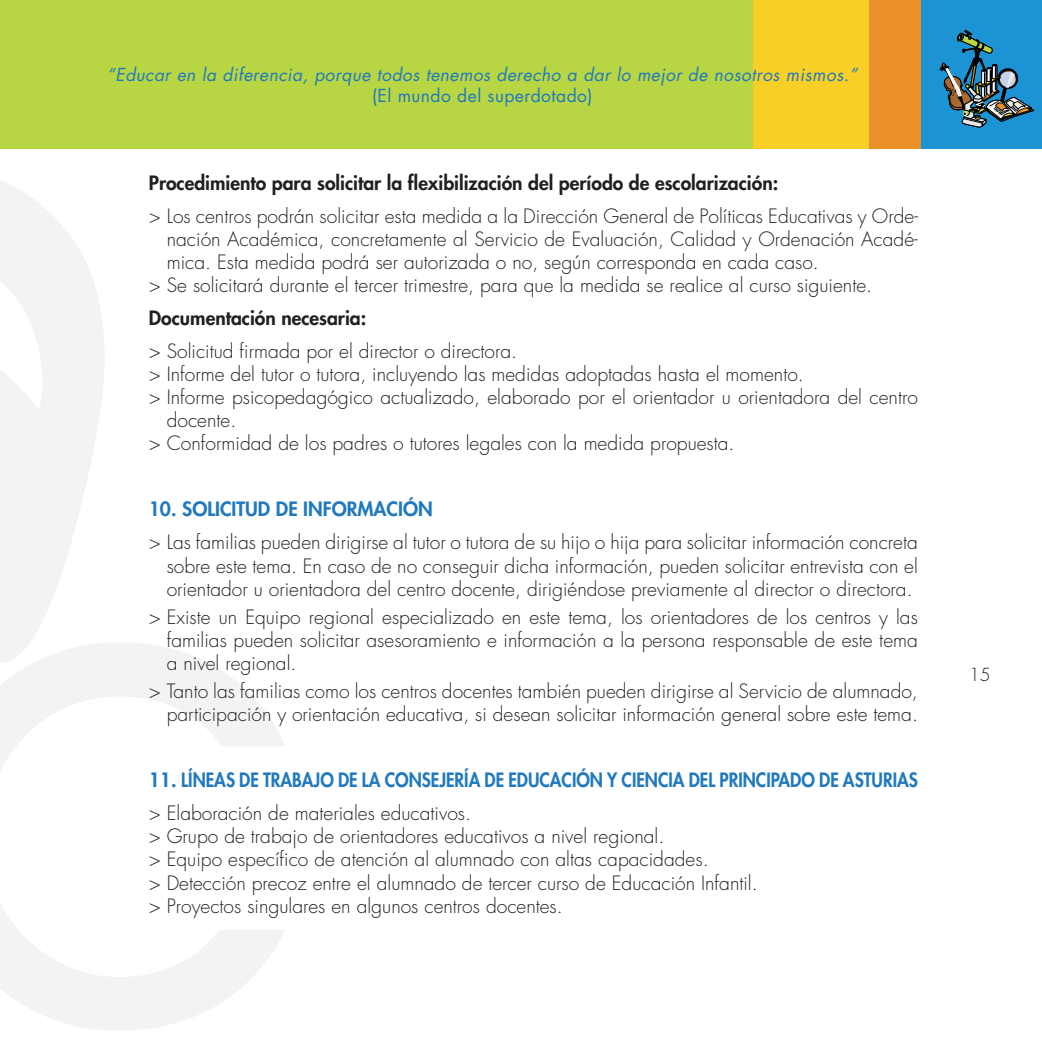
<style>
.page{position:relative;width:1042px;height:1042px;background:#fff}
.page>*{position:absolute;margin:0;border:0;box-sizing:border-box;transform-origin:0 0}
.t1{font:300 19.25px/23.1px "Futura Std";color:#231f20;text-align:justify}
.t2{font:800 19.25px "Futura Std";color:#2079bf}
.t3{font:800 19.25px "Futura Std";color:#231f20}
.t4{font:italic 17.5px "Futura Std";letter-spacing:.025em;color:#2079bf}
.t5{font:17.5px "Futura Std";letter-spacing:.025em;color:#2079bf}
.t6{font:300 17.5px "Futura Std";color:#231f20}
</style>
<div class="page">
<div style="left:920px;top:0;width:122px;height:149px;background:#1c94d3"></div>
<div style="left:868px;top:0;width:52px;height:149px;background:#e99028"></div>
<div style="left:752px;top:0;width:116px;height:149px;background:#f8cf27"></div>
<div style="left:0;top:0;width:752px;height:149px;background:#b8d543"></div>
<svg style="left:940px;top:30px;width:95px;height:98px"></svg>
<svg style="left:1px;top:181px;width:103px;height:461px;fill:#f2f3f4"></svg>
<svg style="left:1px;top:642px;width:284px;height:388px"></svg>
<p class="t4" style="left:107px;top:64px;width:752px">“Educar en la diferencia, porque todos tenemos derecho a dar lo mejor de nosotros mismos.”</p>
<p class="t5" style="left:372px;top:85px;width:222px">(El mundo del superdotado)</p>
<p class="t3" style="left:149px;top:170px;width:631px">Procedimiento para solicitar la flexibilización del período de escolarización:</p>
<p class="t1" style="left:149px;top:205px;width:770px">&gt; Los centros podrán solicitar esta medida a la Dirección General de Políticas Educativas y Orde-</p>
<p class="t1" style="left:167px;top:228px;width:752px">nación Académica, concretamente al Servicio de Evaluación, Calidad y Ordenación Acadé-</p>
<p class="t1" style="left:167px;top:251px;width:653px">mica. Esta medida podrá ser autorizada o no, según corresponda en cada caso.</p>
<p class="t1" style="left:149px;top:274px;width:725px">&gt; Se solicitará durante el tercer trimestre, para que la medida se realice al curso siguiente.</p>
<p class="t3" style="left:149px;top:306px;width:219px">Documentación necesaria:</p>
<p class="t1" style="left:149px;top:340px;width:370px">&gt; Solicitud firmada por el director o directora.</p>
<p class="t1" style="left:149px;top:363px;width:656px">&gt; Informe del tutor o tutora, incluyendo las medidas adoptadas hasta el momento.</p>
<p class="t1" style="left:149px;top:386px;width:770px">&gt; Informe psicopedagógico actualizado, elaborado por el orientador u orientadora del centro</p>
<p class="t1" style="left:167px;top:409px;width:71px">docente.</p>
<p class="t1" style="left:149px;top:432px;width:587px">&gt; Conformidad de los padres o tutores legales con la medida propuesta.</p>
<p class="t2" style="left:149px;top:497px;width:285px">10. SOLICITUD DE INFORMACIÓN</p>
<p class="t1" style="left:167px;top:531px;width:752px;text-indent:-18px">&gt; Las familias pueden dirigirse al tutor o tutora de su hijo o hija para solicitar información concreta sobre este tema. En caso de no conseguir dicha información, pueden solicitar entrevista con el orientador u orientadora del centro docente, dirigiéndose previamente al director o directora.</p>
<p class="t1" style="left:167px;top:606px;width:753px;text-indent:-18px">&gt; Existe un Equipo regional especializado en este tema, los orientadores de los centros y las familias pueden solicitar asesoramiento e información a la persona responsable de este tema a nivel regional.</p>
<p class="t1" style="left:149px;top:680px;width:770px;text-align:right">&gt; Tanto las familias como los centros docentes también pueden dirigirse al Servicio de alumnado, participación y orientación educativa, si desean solicitar información general sobre este tema.</p>
<p class="t2" style="left:149px;top:768px;width:770px">11. LÍNEAS DE TRABAJO DE LA CONSEJERÍA DE EDUCACIÓN Y CIENCIA DEL PRINCIPADO DE ASTURIAS</p>
<p class="t1" style="left:149px;top:802px;width:610px;text-align:left">&gt; Elaboración de materiales educativos.<br>&gt; Grupo de trabajo de orientadores educativos a nivel regional.<br>&gt; Equipo específico de atención al alumnado con altas capacidades.<br>&gt; Detección precoz entre el alumnado de tercer curso de Educación Infantil. &gt; Proyectos singulares en algunos centros docentes.</p>
<p class="t6" style="left:969px;top:664px;width:23px">15</p>
</div>
